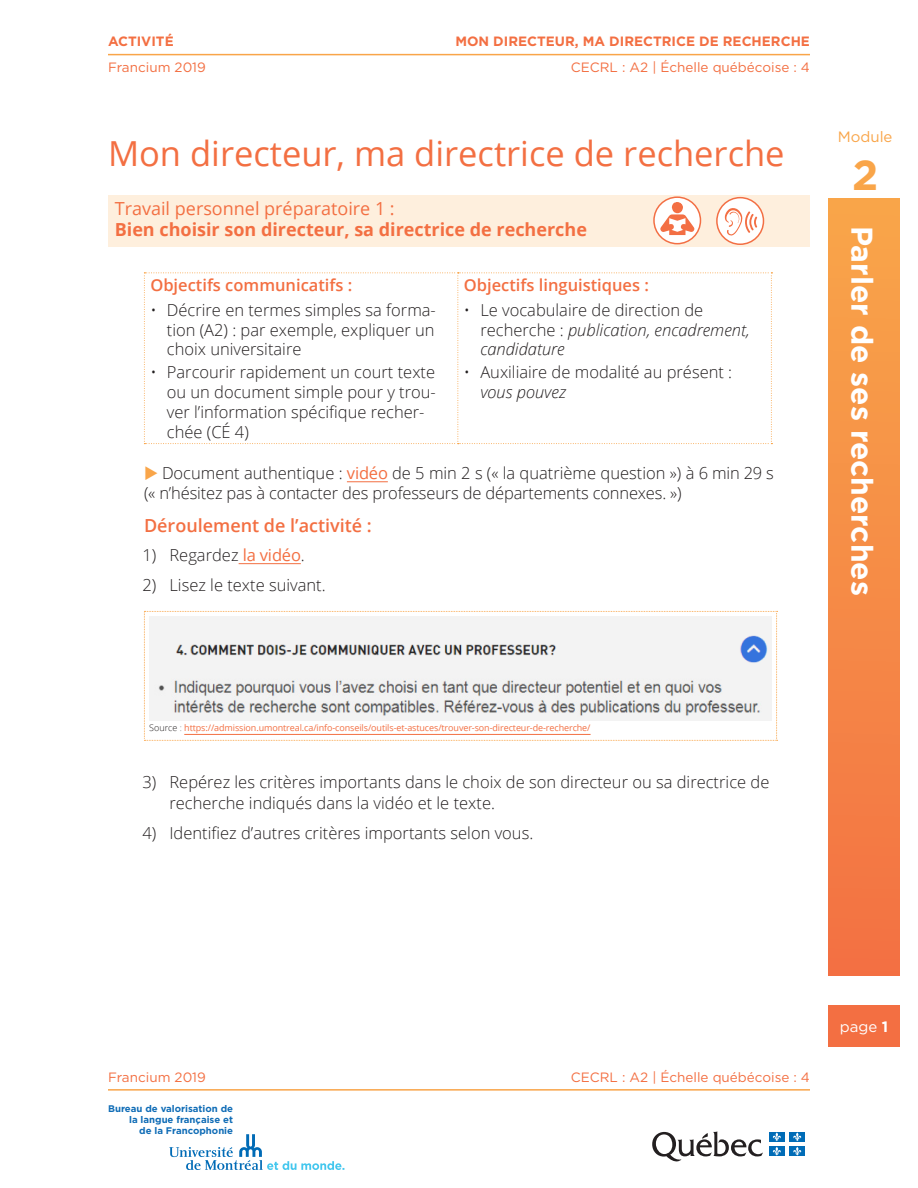
<style>
.page{position:relative;width:918px;height:1188px;background:#fff}
.page>*{position:absolute;margin:0;border:0;box-sizing:border-box;transform-origin:0 0}
.t1{font:700 42px "Gotham HTF";color:#f9a549}
.t2{font:34.5px "Open Sans";color:#f36f42}
.t3{font:700 30px "Gotham HTF";color:#fff}
.t4{font:700 18px "Open Sans";color:#f36f42}
.t5{font:18px "Open Sans";color:#f36f42}
.t6{font:600 18px "Open Sans";color:#f36f42}
.t7{font:300 16.5px/19.8px "Open Sans";color:#231f20}
.t8{font:600 16.5px "Open Sans";color:#f36f42}
.t9{font:italic 300 16.5px "Open Sans";color:#231f20}
.t10{font:15px "Gotham";color:#f9a549}
.t11{font:15px "Gotham HTF";color:#fff}
.t12{font:13.5px "Gotham HTF";color:#f36f42}
.t13{font:700 13.5px "Gotham HTF";color:#f36f42}
.t14{font:700 9.6px/11.1px "Gotham";color:#0f6cb6;text-align:right}
.t15{font:9px "Open Sans";letter-spacing:-.01em;color:#f36f42}
.s1{font-style:italic}
.s2{color:#f9a549}
.s3{font-weight:400;color:#f36f42}
.s4{font-weight:300;color:#231f20}
.s5{font-weight:300;color:#7b7b7b}
.s6{font-weight:700}
</style>
<div class="page">
<div style="left:828px;top:1005px;width:72px;height:41px;background:#f36f42"></div>
<svg style="left:652px;top:1131px;width:111px;height:31px"></svg>
<div style="left:769px;top:1132px;width:16px;height:10px;background:#006cb7"></div>
<svg style="left:773px;top:1132px;width:8px;height:9px"></svg>
<div style="left:789px;top:1132px;width:16px;height:10px;background:#006cb7"></div>
<svg style="left:793px;top:1132px;width:8px;height:9px"></svg>
<div style="left:769px;top:1146px;width:16px;height:10px;background:#006cb7"></div>
<svg style="left:773px;top:1147px;width:8px;height:9px"></svg>
<div style="left:789px;top:1146px;width:16px;height:10px;background:#006cb7"></div>
<svg style="left:793px;top:1147px;width:8px;height:9px"></svg>
<svg style="left:169px;top:1134px;width:175px;height:36px"></svg>
<div style="left:828px;top:198px;width:72px;height:778px;background:linear-gradient(to bottom,#f9a64a,#f37143)"></div>
<hr style="left:108px;top:54px;width:702px;height:1px;background:#f9a549">
<hr style="left:108px;top:1089px;width:702px;height:2px;background:#f9a549">
<div style="left:108px;top:195px;width:702px;height:52px;background:#feefdd"></div>
<hr style="left:347px;top:481px;width:41px;height:1px;background:#f36f42">
<hr style="left:239px;top:563px;width:62px;height:1px;background:#f36f42">
<svg style="left:144px;top:272px;width:628px;height:172px"></svg>
<svg style="left:144px;top:611px;width:634px;height:130px"></svg>
<div style="left:654px;top:197px;width:46px;height:47px;background:#fff;border-radius:50%"></div>
<div style="left:653px;top:196px;width:48px;height:48px;border:2px solid #f36f44;border-radius:50%"></div>
<svg style="left:660px;top:214px;width:34px;height:21px"></svg>
<div style="left:672px;top:203px;width:11px;height:10px;background:#f36f44;border-radius:50%"></div>
<svg style="left:672px;top:202px;width:11px;height:5px"></svg>
<div style="left:717px;top:198px;width:46px;height:46px;background:#fff;border-radius:50%"></div>
<div style="left:716px;top:197px;width:48px;height:48px;border:2px solid #f36f44;border-radius:50%"></div>
<svg style="left:725px;top:208px;width:32px;height:28px"></svg>
<p class="t13" style="left:108px;top:34px;width:67px">ACTIVITÉ</p>
<p class="t13" style="left:455px;top:34px;width:356px">MON DIRECTEUR, MA DIRECTRICE DE RECHERCHE</p>
<p class="t12" style="left:108px;top:59px;width:99px">Francium 2019</p>
<p class="t12" style="left:571px;top:59px;width:241px">CECRL : A2 | Échelle québécoise : 4</p>
<h2 class="t2" style="left:108px;top:130px;width:678px">Mon directeur, ma directrice de recherche</h2>
<p class="t5" style="left:115px;top:196px;width:282px">Travail personnel préparatoire 1 :</p>
<p class="t4" style="left:115px;top:217px;width:474px">Bien choisir son directeur, sa directrice de recherche</p>
<p class="t8" style="left:150px;top:274px;width:203px">Objectifs communicatifs :</p>
<p class="t7" style="left:167px;top:299px;width:271px;text-align:justify;text-indent:-17px">• Décrire en termes simples sa forma&shy;tion (A2) : par exemple, expliquer un choix universitaire</p>
<p class="t7" style="left:167px;top:362px;width:270px;text-indent:-16px">• Parcourir rapidement un court texte ou un document simple pour y trou&shy;ver l’information spécifique recher&shy;chée (CÉ 4)</p>
<p class="t8" style="left:464px;top:274px;width:187px">Objectifs linguistiques :</p>
<p class="t7" style="left:480px;top:299px;width:271px;text-indent:-16px">• Le vocabulaire de direction de recherche : <span class="s1">publication, encadrement, candidature</span></p>
<p class="t7" style="left:464px;top:362px;width:270px">• Auxiliaire de modalité au présent :</p>
<p class="t9" style="left:480px;top:381px;width:87px">vous pouvez</p>
<p class="t7" style="left:144px;top:462px;width:632px"><span class="s2">◆</span> Document authentique : <span class="s3">vidéo</span> de 5 min 2 s (« la quatrième question ») à 6 min 29 s (« n’hésitez pas à contacter des professeurs de départements connexes. »)</p>
<p class="t6" style="left:144px;top:513px;width:229px">Déroulement de l’activité :</p>
<p class="t7" style="left:142px;top:544px;width:164px">1) Regardez <span class="s3">la vidéo</span>.</p>
<p class="t7" style="left:142px;top:574px;width:185px">2) Lisez le texte suivant.</p>
<p class="t10" style="left:838px;top:128px;width:56px">Module</p>
<h1 class="t1" style="left:852px;top:151px;width:28px">2</h1>
<h3 class="t3" style="left:879px;top:226px;width:372px;rotate:90deg">Parler de ses recherches</h3>
<p class="t15" style="left:149px;top:722px;width:443px"><span class="s4">Source</span> <span class="s5">:</span> https://admission.umontreal.ca/info-conseils/outils-et-astuces/trouver-son-directeur-de-recherche/</p>
<p class="t7" style="left:169px;top:771px;width:601px;line-height:21px;text-indent:-27px">3) Repérez les critères importants dans le choix de son directeur ou sa directrice de recherche indiqués dans la vidéo et le texte.</p>
<p class="t7" style="left:142px;top:823px;width:392px">4) Identifiez d’autres critères importants selon vous.</p>
<p class="t12" style="left:108px;top:1069px;width:99px">Francium 2019</p>
<p class="t12" style="left:571px;top:1069px;width:241px">CECRL : A2 | Échelle québécoise : 4</p>
<p class="t14" style="left:108px;top:1103px;width:126px">Bureau de valorisation de la langue française et<br>de la Francophonie</p>
<p class="t11" style="left:840px;top:1018px;width:50px">page <span class="s6">1</span></p>
</div>
